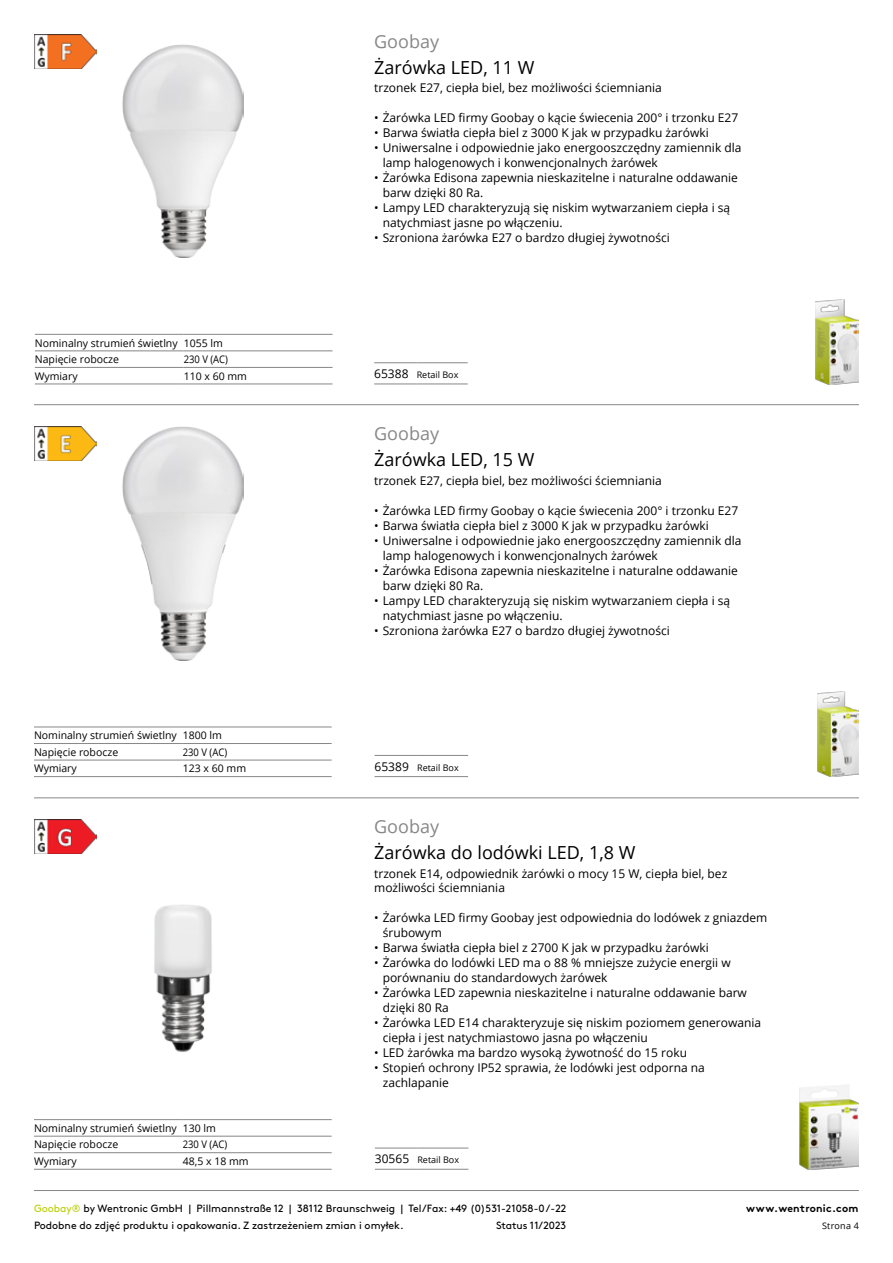
<style>
.page{position:relative;width:893px;height:1263px;background:#fff}
.page>*{position:absolute;margin:0;border:0;box-sizing:border-box;transform-origin:0 0}
.t1{font:18px "Open Sans";color:#000}
.t2{font:18px "Open Sans";color:#868786}
.t3{font:12px/15px "Open Sans";color:#000}
.t4{font:10.5px/16.5px "Open Sans";color:#000}
.t5{font:10.5px/16.8px "Brown";color:#000}
.t6{font:10.5px "Open Sans";color:#000;scale:.9 1}
.t7{font:700 10.5px "Brown";letter-spacing:.025em;color:#000}
.t8{font:9px "Open Sans";color:#000}
.s1{font-size:12px}
.s2{color:#bbcf00}
</style>
<div class="page">
<hr style="left:34px;top:1190px;width:825px;height:1px;background:#868786">
<hr style="left:34px;top:404px;width:825px;height:1px;background:#868786">
<hr style="left:34px;top:798px;width:825px;height:1px;background:#868786">
<img style="left:154px;top:905px;width:58px;height:147px">
<hr style="left:375px;top:1148px;width:42px;height:1px;background:#868786">
<hr style="left:375px;top:1169px;width:42px;height:1px;background:#868786">
<hr style="left:417px;top:1148px;width:51px;height:1px;background:#868786">
<hr style="left:417px;top:1169px;width:51px;height:1px;background:#868786">
<img style="left:34px;top:819px;width:62px;height:34px">
<img style="left:799px;top:1085px;width:60px;height:84px">
<hr style="left:374px;top:362px;width:43px;height:1px;background:#868786">
<hr style="left:374px;top:384px;width:43px;height:1px;background:#868786">
<hr style="left:417px;top:362px;width:51px;height:1px;background:#868786">
<hr style="left:417px;top:384px;width:51px;height:1px;background:#868786">
<img style="left:815px;top:299px;width:43px;height:85px">
<hr style="left:375px;top:755px;width:42px;height:1px;background:#868786">
<hr style="left:375px;top:776px;width:42px;height:1px;background:#868786">
<hr style="left:417px;top:755px;width:51px;height:1px;background:#868786">
<hr style="left:417px;top:776px;width:51px;height:1px;background:#868786">
<img style="left:123px;top:45px;width:120px;height:212px">
<img style="left:34px;top:34px;width:62px;height:34px">
<img style="left:818px;top:692px;width:41px;height:85px">
<img style="left:122px;top:427px;width:121px;height:233px">
<img style="left:34px;top:427px;width:62px;height:34px">
<hr style="left:35px;top:334px;width:149px;height:1px;background:#868786">
<hr style="left:184px;top:334px;width:149px;height:1px;background:#868786">
<hr style="left:35px;top:351px;width:149px;height:1px;background:#868786">
<hr style="left:184px;top:351px;width:149px;height:1px;background:#868786">
<hr style="left:35px;top:367px;width:149px;height:1px;background:#868786">
<hr style="left:184px;top:367px;width:149px;height:1px;background:#868786">
<hr style="left:35px;top:384px;width:149px;height:1px;background:#868786">
<hr style="left:184px;top:384px;width:149px;height:1px;background:#868786">
<hr style="left:34px;top:727px;width:149px;height:1px;background:#868786">
<hr style="left:183px;top:727px;width:149px;height:1px;background:#868786">
<hr style="left:34px;top:743px;width:149px;height:1px;background:#868786">
<hr style="left:183px;top:743px;width:149px;height:1px;background:#868786">
<hr style="left:34px;top:760px;width:149px;height:1px;background:#868786">
<hr style="left:183px;top:760px;width:149px;height:1px;background:#868786">
<hr style="left:34px;top:776px;width:149px;height:1px;background:#868786">
<hr style="left:183px;top:776px;width:149px;height:1px;background:#868786">
<hr style="left:34px;top:1119px;width:149px;height:1px;background:#868786">
<hr style="left:183px;top:1119px;width:149px;height:1px;background:#868786">
<hr style="left:34px;top:1136px;width:149px;height:1px;background:#868786">
<hr style="left:183px;top:1136px;width:149px;height:1px;background:#868786">
<hr style="left:34px;top:1152px;width:149px;height:1px;background:#868786">
<hr style="left:183px;top:1152px;width:149px;height:1px;background:#868786">
<hr style="left:34px;top:1169px;width:149px;height:1px;background:#868786">
<hr style="left:183px;top:1169px;width:149px;height:1px;background:#868786">
<p class="t4" style="left:35px;top:334px;width:189px">Nominalny strumień świetlny 1055 lm<br>Napięcie robocze</p>
<p class="t6" style="left:184px;top:352px;width:51px">230 V (AC)</p>
<p class="t4" style="left:35px;top:367px;width:44px">Wymiary</p>
<p class="t4" style="left:184px;top:367px;width:65px">110 x 60 mm</p>
<p class="t4" style="left:34px;top:727px;width:189px">Nominalny strumień świetlny 1800 lm<br>Napięcie robocze</p>
<p class="t6" style="left:183px;top:745px;width:51px">230 V (AC)</p>
<p class="t4" style="left:34px;top:760px;width:44px">Wymiary</p>
<p class="t4" style="left:183px;top:760px;width:65px">123 x 60 mm</p>
<p class="t4" style="left:34px;top:1119px;width:183px">Nominalny strumień świetlny 130 lm<br>Napięcie robocze</p>
<p class="t6" style="left:183px;top:1137px;width:51px">230 V (AC)</p>
<p class="t4" style="left:34px;top:1153px;width:44px">Wymiary</p>
<p class="t4" style="left:183px;top:1153px;width:67px">48,5 x 18 mm</p>
<h1 class="t2" style="left:374px;top:29px;width:66px">Goobay</h1>
<h1 class="t1" style="left:374px;top:55px;width:162px">Żarówka LED, 11 W</h1>
<p class="t3" style="left:374px;top:80px;width:289px">trzonek E27, ciepła biel, bez możliwości ściemniania</p>
<p class="t3" style="left:374px;top:110px;width:366px">• Żarówka LED firmy Goobay o kącie świecenia 200° i trzonku E27</p>
<p class="t3" style="left:374px;top:125px;width:336px">• Barwa światła ciepła biel z 3000 K jak w przypadku żarówki</p>
<p class="t3" style="left:383px;top:140px;width:360px;text-indent:-9px">• Uniwersalne i odpowiednie jako energooszczędny zamiennik dla lamp halogenowych i konwencjonalnych żarówek</p>
<p class="t3" style="left:383px;top:170px;width:357px;text-indent:-9px">• Żarówka Edisona zapewnia nieskazitelne i naturalne oddawanie barw dzięki 80 Ra.</p>
<p class="t3" style="left:383px;top:200px;width:349px;text-indent:-9px">• Lampy LED charakteryzują się niskim wytwarzaniem ciepła i są natychmiast jasne po włączeniu.</p>
<p class="t3" style="left:374px;top:230px;width:297px">• Szroniona żarówka E27 o bardzo długiej żywotności</p>
<p class="t8" style="left:374px;top:368px;width:86px"><span class="s1">65388</span> Retail Box</p>
<h1 class="t2" style="left:374px;top:422px;width:66px">Goobay</h1>
<h1 class="t1" style="left:374px;top:447px;width:162px">Żarówka LED, 15 W</h1>
<p class="t3" style="left:374px;top:473px;width:289px">trzonek E27, ciepła biel, bez możliwości ściemniania</p>
<p class="t3" style="left:374px;top:503px;width:366px">• Żarówka LED firmy Goobay o kącie świecenia 200° i trzonku E27</p>
<p class="t3" style="left:374px;top:518px;width:336px">• Barwa światła ciepła biel z 3000 K jak w przypadku żarówki</p>
<p class="t3" style="left:383px;top:533px;width:360px;text-indent:-9px">• Uniwersalne i odpowiednie jako energooszczędny zamiennik dla lamp halogenowych i konwencjonalnych żarówek</p>
<p class="t3" style="left:383px;top:563px;width:357px;text-indent:-9px">• Żarówka Edisona zapewnia nieskazitelne i naturalne oddawanie barw dzięki 80 Ra.</p>
<p class="t3" style="left:383px;top:593px;width:349px;text-indent:-9px">• Lampy LED charakteryzują się niskim wytwarzaniem ciepła i są natychmiast jasne po włączeniu.</p>
<p class="t3" style="left:374px;top:623px;width:297px">• Szroniona żarówka E27 o bardzo długiej żywotności</p>
<p class="t8" style="left:375px;top:761px;width:86px"><span class="s1">65389</span> Retail Box</p>
<h1 class="t2" style="left:374px;top:814px;width:66px">Goobay</h1>
<h1 class="t1" style="left:374px;top:840px;width:263px">Żarówka do lodówki LED, 1,8 W</h1>
<p class="t3" style="left:374px;top:866px;width:355px;line-height:14.4px">trzonek E14, odpowiednik żarówki o mocy 15 W, ciepła biel, bez możliwości ściemniania</p>
<p class="t3" style="left:383px;top:910px;width:386px;text-indent:-9px">• Żarówka LED firmy Goobay jest odpowiednia do lodówek z gniazdem śrubowym</p>
<p class="t3" style="left:374px;top:940px;width:336px">• Barwa światła ciepła biel z 2700 K jak w przypadku żarówki</p>
<p class="t3" style="left:383px;top:955px;width:350px;text-indent:-9px">• Żarówka do lodówki LED ma o 88 % mniejsze zużycie energii w porównaniu do standardowych żarówek</p>
<p class="t3" style="left:383px;top:985px;width:366px;text-indent:-9px">• Żarówka LED zapewnia nieskazitelne i naturalne oddawanie barw dzięki 80 Ra</p>
<p class="t3" style="left:383px;top:1015px;width:380px;text-indent:-9px">• Żarówka LED E14 charakteryzuje się niskim poziomem generowania ciepła i jest natychmiastowo jasna po włączeniu</p>
<p class="t3" style="left:374px;top:1045px;width:314px">• LED żarówka ma bardzo wysoką żywotność do 15 roku</p>
<p class="t3" style="left:383px;top:1060px;width:324px;text-indent:-9px">• Stopień ochrony IP52 sprawia, że lodówki jest odporna na zachlapanie</p>
<p class="t8" style="left:375px;top:1154px;width:86px"><span class="s1">30565</span> Retail Box</p>
<p class="t7" style="left:746px;top:1199px;width:114px">www.wentronic.com</p>
<p class="t5" style="left:34px;top:1199px;width:534px"><span class="s2">Goobay®</span> by Wentronic GmbH | Pillmannstraße 12 | 38112 Braunschweig | Tel/Fax: +49 (0)531-21058-0 /-22<br>Podobne do zdjęć produktu i opakowania. Z zastrzeżeniem zmian i omyłek.</p>
<p class="t5" style="left:496px;top:1216px;width:72px">Status 11/2023</p>
<p class="t8" style="left:822px;top:1219px;width:38px">Strona 4</p>
</div>
